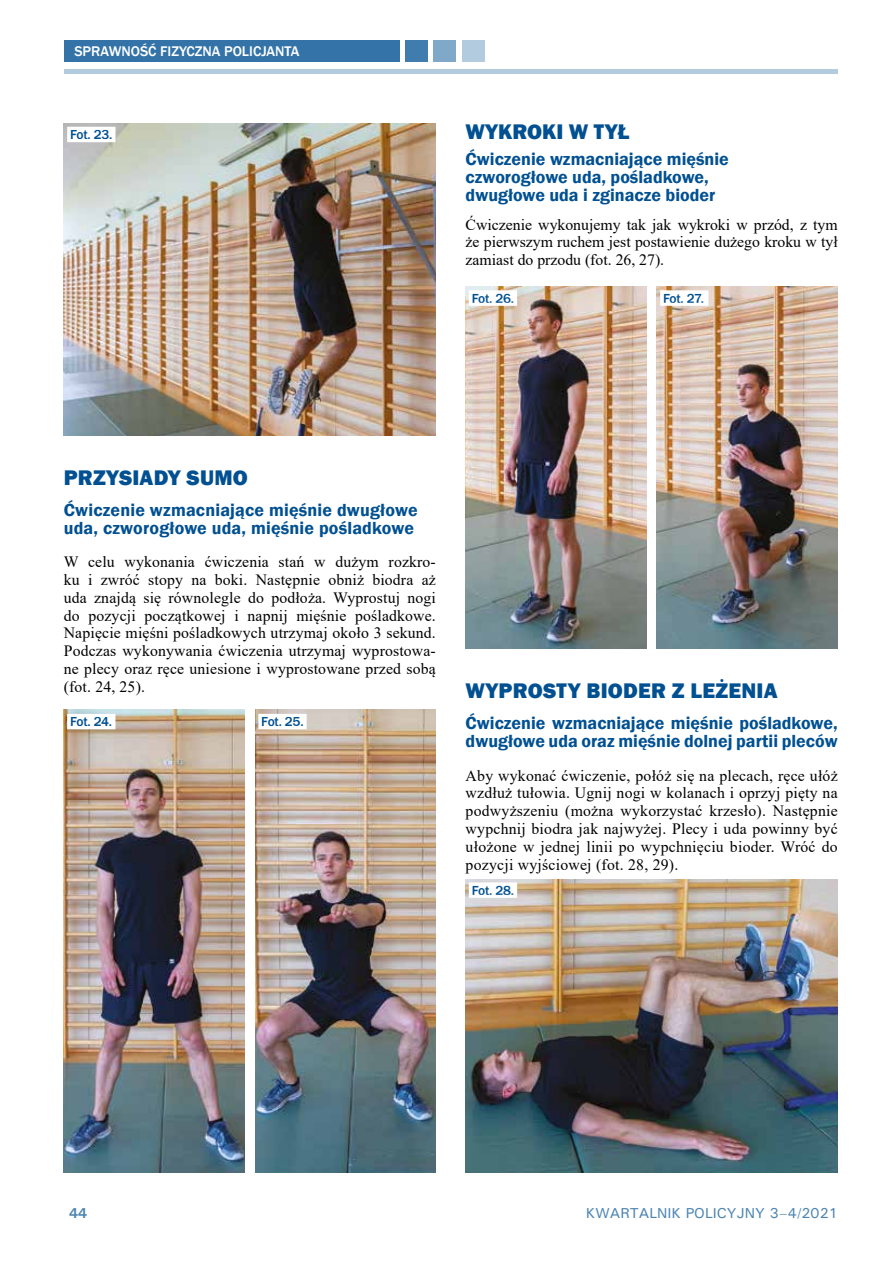
<style>
.page{position:relative;width:893px;height:1263px;background:#fff}
.page>*{position:absolute;margin:0;border:0;box-sizing:border-box;transform-origin:0 0}
.t1{font:800 21.75px "Franklin Gothic";letter-spacing:.01em;color:#005092}
.t2{font:600 18px/18px "Franklin Gothic";color:#005092}
.t3{font:15.75px/17.9px "Times New Roman";letter-spacing:.01em;color:#000;text-align:justify}
.t4{font:500 14.4px "Univers";color:#4d85b2}
.t5{font:500 14.4px "Franklin Gothic";color:#fff}
.t6{font:700 14.4px "Univers";color:#4d85b2}
.t7{font:500 13.5px "Franklin Gothic";letter-spacing:-.02em;color:#005092}
</style>
<div class="page">
<hr style="left:64px;top:70px;width:774px;height:4px;background:#b3cbde">
<div style="left:64px;top:41px;width:336px;height:21px;background:#3373a8"></div>
<div style="left:405px;top:41px;width:23px;height:21px;background:#407cad"></div>
<div style="left:433px;top:41px;width:23px;height:21px;background:#80a8c8"></div>
<div style="left:462px;top:41px;width:23px;height:21px;background:#b3cbde"></div>
<img style="left:64px;top:709px;width:180px;height:464px">
<img style="left:466px;top:287px;width:180px;height:361px">
<img style="left:255px;top:709px;width:181px;height:464px">
<img style="left:657px;top:287px;width:181px;height:361px">
<img style="left:466px;top:879px;width:372px;height:293px">
<div style="left:470px;top:292px;width:46px;height:12px;background:#fff"></div>
<div style="left:469px;top:290px;width:48px;height:16px;border:3px solid #fff"></div>
<div style="left:662px;top:292px;width:45px;height:12px;background:#fff"></div>
<div style="left:660px;top:290px;width:48px;height:16px;border:3px solid #fff"></div>
<div style="left:470px;top:884px;width:46px;height:12px;background:#fff"></div>
<div style="left:469px;top:882px;width:48px;height:16px;border:3px solid #fff"></div>
<div style="left:69px;top:715px;width:45px;height:13px;background:#fff"></div>
<div style="left:260px;top:715px;width:45px;height:13px;background:#fff"></div>
<img style="left:64px;top:124px;width:372px;height:312px">
<div style="left:69px;top:128px;width:45px;height:13px;background:#fff"></div>
<p class="t5" style="left:74px;top:43px;width:226px">SPRAWNOŚĆ FIZYCZNA POLICJANTA</p>
<p class="t7" style="left:70px;top:126px;width:44px">Fot. 23.</p>
<h1 class="t1" style="left:466px;top:117px;width:165px">WYKROKI W TYŁ</h1>
<p class="t2" style="left:466px;top:150px;width:265px">Ćwiczenie wzmacniające mięśnie czworogłowe uda, pośladkowe, dwugłowe uda i zginacze bioder</p>
<p class="t3" style="left:466px;top:215px;width:374px">Ćwiczenie wykonujemy tak jak wykroki w przód, z tym że pierwszym ruchem jest postawienie dużego kroku w tył zamiast do przodu (fot. 26, 27).</p>
<p class="t7" style="left:472px;top:290px;width:44px">Fot. 26.</p>
<p class="t7" style="left:663px;top:290px;width:42px">Fot. 27.</p>
<h1 class="t1" style="left:64px;top:464px;width:186px">PRZYSIADY SUMO</h1>
<p class="t2" style="left:64px;top:501px;width:355px">Ćwiczenie wzmacniające mięśnie dwugłowe uda, czworogłowe uda, mięśnie pośladkowe</p>
<p class="t3" style="left:64px;top:553px;width:374px">W celu wykonania ćwiczenia stań w dużym rozkro&shy;ku i zwróć stopy na boki. Następnie obniż biodra aż uda znajdą się równolegle do podłoża. Wyprostuj nogi do pozycji początkowej i napnij mięśnie pośladkowe.<br>Napięcie mięśni pośladkowych utrzymaj około 3 sekund.<br>Podczas wykonywania ćwiczenia utrzymaj wyprostowa&shy;ne plecy oraz ręce uniesione i wyprostowane przed sobą (fot. 24, 25).</p>
<p class="t7" style="left:70px;top:713px;width:43px">Fot. 24.</p>
<p class="t7" style="left:261px;top:713px;width:44px">Fot. 25.</p>
<h1 class="t1" style="left:466px;top:677px;width:313px">WYPROSTY BIODER Z LEŻENIA</h1>
<p class="t2" style="left:466px;top:714px;width:374px">Ćwiczenie wzmacniające mięśnie pośladkowe, dwugłowe uda oraz mięśnie dolnej partii pleców</p>
<p class="t3" style="left:466px;top:766px;width:374px">Aby wykonać ćwiczenie, połóż się na plecach, ręce ułóż wzdłuż tułowia. Ugnij nogi w kolanach i oprzyj pięty na podwyższeniu (można wykorzystać krzesło). Następnie wypchnij biodra jak najwyżej. Plecy i uda powinny być ułożone w jednej linii po wypchnięciu bioder. Wróć do pozycji wyjściowej (fot. 28, 29).</p>
<p class="t7" style="left:472px;top:882px;width:44px">Fot. 28.</p>
<p class="t6" style="left:69px;top:1204px;width:20px">44</p>
<p class="t4" style="left:586px;top:1204px;width:253px">KWARTALNIK POLICYJNY 3–4/2021</p>
</div>
